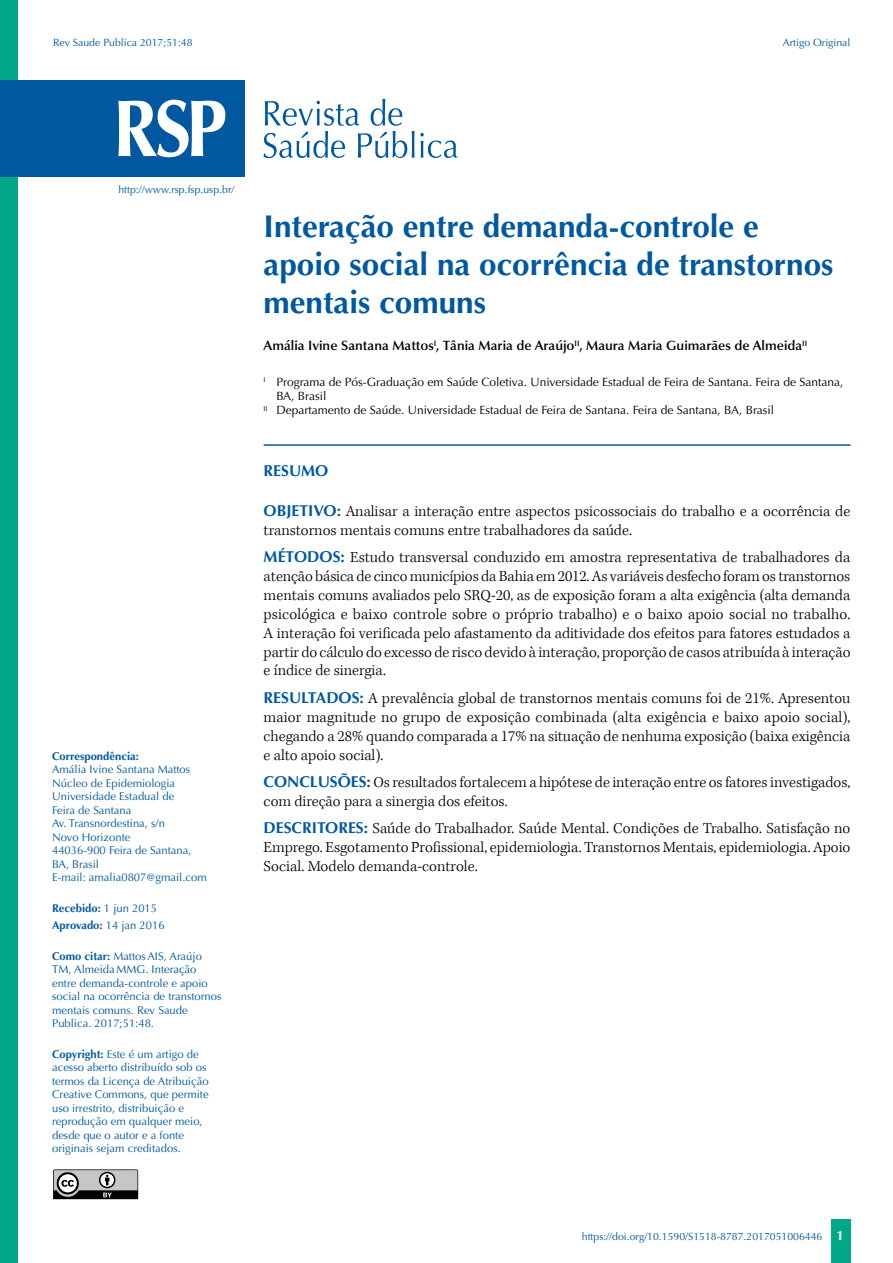
<style>
.page{position:relative;width:893px;height:1263px;background:#fff}
.page>*{position:absolute;margin:0;border:0;box-sizing:border-box;transform-origin:0 0}
.t1{font:700 31.5px/37.8px "Optima";color:#0059a0}
.t2{font:300 15.75px/18.9px "Kepler Std";color:#000;text-align:justify}
.t3{font:700 15.75px "Optima";color:#0059a0}
.t4{font:600 13.5px "Optima";color:#000}
.t5{font:12px "Optima";color:#000}
.t6{font:11.25px/13.5px "Optima";color:#0059a0}
.t7{font:700 11.25px/17.7px "Optima";color:#0059a0}
.t8{font:10.5px "Optima";color:#0059a0}
.s1{font-weight:400}
.s2{font-weight:700}
.s3{font-family:"Optima";font-weight:700;color:#0059a0}
.s4{font-weight:700;font-size:13.5px;color:#fff}
</style>
<div class="page">
<div style="left:831px;top:1220px;width:20px;height:43px;background:#00a887"></div>
<svg style="left:53px;top:1169px;width:85px;height:30px;background:#838383"></svg>
<div style="left:0;top:0;width:18px;height:1263px;background:#00a887"></div>
<hr style="left:264px;top:444px;width:586px;height:2px;background:#0059a0">
<svg style="left:263px;top:99px;width:195px;height:59px"></svg>
<div style="left:0;top:80px;width:244px;height:96px;background:#0059a0"></div>
<svg style="left:118px;top:100px;width:107px;height:57px"></svg>
<p class="t8" style="left:53px;top:36px;width:141px">Rev Saude Publica 2017;51:48</p>
<p class="t8" style="left:783px;top:36px;width:69px">Artigo Original</p>
<p class="t8" style="left:118px;top:183px;width:117px">http://www.rsp.fsp.usp.br/</p>
<p class="t7" style="left:52px;top:747px;width:88px">Correspondência:</p>
<p class="t6" style="left:52px;top:763px;width:156px">Amália Ivine Santana Mattos<br>Núcleo de Epidemiologia<br>Universidade Estadual de<br>Feira de Santana<br>Av. Transnordestina, s/n<br>Novo Horizonte<br>44036-900 Feira de Santana,<br>BA, Brasil<br>E-mail: amalia0807@gmail.com</p>
<p class="t7" style="left:52px;top:899px;width:114px">Recebido: <span class="s1">1 jun 2015<br></span>Aprovado: <span class="s1">14 jan 2016</span></p>
<p class="t6" style="left:52px;top:949px;width:171px"><span class="s2">Como citar:</span> MattosAIS, Araújo<br>TM, Almeida MMG. Interação entre demanda-controle e apoio social na ocorrência de transtornos mentais comuns. Rev Saude<br>Publica. 2017;51:48.</p>
<p class="t6" style="left:52px;top:1047px;width:158px"><span class="s2">Copyright:</span> Este é um artigo de acesso aberto distribuído sob os termos da Licença de Atribuição<br>Creative Commons, que permite uso irrestrito, distribuição e reprodução em qualquer meio, desde que o autor e a fonte originais sejam creditados.</p>
<h1 class="t1" style="left:264px;top:208px;width:571px">Interação entre demanda-controle e apoio social na ocorrência de transtornos mentais comuns</h1>
<p class="t4" style="left:264px;top:338px;width:545px">Amália Ivine Santana Mattos<sup>I</sup>, Tânia Maria de Araújo<sup>II</sup>, Maura Maria Guimarães de Almeida<sup>II</sup></p>
<p class="t5" style="left:264px;top:375px;width:581px"><sup>I</sup> Programa de Pós-Graduação em Saúde Coletiva. Universidade Estadual de Feira de Santana. Feira de Santana,</p>
<p class="t5" style="left:276px;top:389px;width:52px">BA, Brasil</p>
<p class="t5" style="left:264px;top:403px;width:512px"><sup>II</sup> Departamento de Saúde. Universidade Estadual de Feira de Santana. Feira de Santana, BA, Brasil</p>
<p class="t3" style="left:264px;top:461px;width:66px">RESUMO</p>
<p class="t2" style="left:264px;top:502px;width:588px"><span class="s3">OBJETIVO:</span> Analisar a interação entre aspectos psicossociais do trabalho e a ocorrência de transtornos mentais comuns entre trabalhadores da saúde.</p>
<p class="t2" style="left:264px;top:548px;width:588px"><span class="s3">MÉTODOS:</span> Estudo transversal conduzido em amostra representativa de trabalhadores da atenção básica de cinco municípios da Bahia em 2012. As variáveis desfecho foram os transtornos mentais comuns avaliados pelo SRQ-20, as de exposição foram a alta exigência (alta demanda psicológica e baixo controle sobre o próprio trabalho) e o baixo apoio social no trabalho.<br>A interação foi verificada pelo afastamento da aditividade dos efeitos para fatores estudados a partir do cálculo do excesso de risco devido à interação, proporção de casos atribuída à interação e índice de sinergia.</p>
<p class="t2" style="left:264px;top:689px;width:588px"><span class="s3">RESULTADOS:</span> A prevalência global de transtornos mentais comuns foi de 21%. Apresentou maior magnitude no grupo de exposição combinada (alta exigência e baixo apoio social), chegando a 28% quando comparada a 17% na situação de nenhuma exposição (baixa exigência e alto apoio social).</p>
<p class="t2" style="left:264px;top:773px;width:588px"><span class="s3">CONCLUSÕES:</span> Os resultados fortalecem a hipótese de interação entre os fatores investigados, com direção para a sinergia dos efeitos.</p>
<p class="t2" style="left:264px;top:820px;width:588px"><span class="s3">DESCRITORES:</span> Saúde do Trabalhador. Saúde Mental. Condições de Trabalho. Satisfação no Emprego. Esgotamento Profissional, epidemiologia. Transtornos Mentais, epidemiologia. Apoio Social. Modelo demanda-controle.</p>
<p class="t8" style="left:582px;top:1230px;width:264px">https://doi.org/10.1590/S1518-8787.2017051006446 <span class="s4">1</span></p>
</div>
